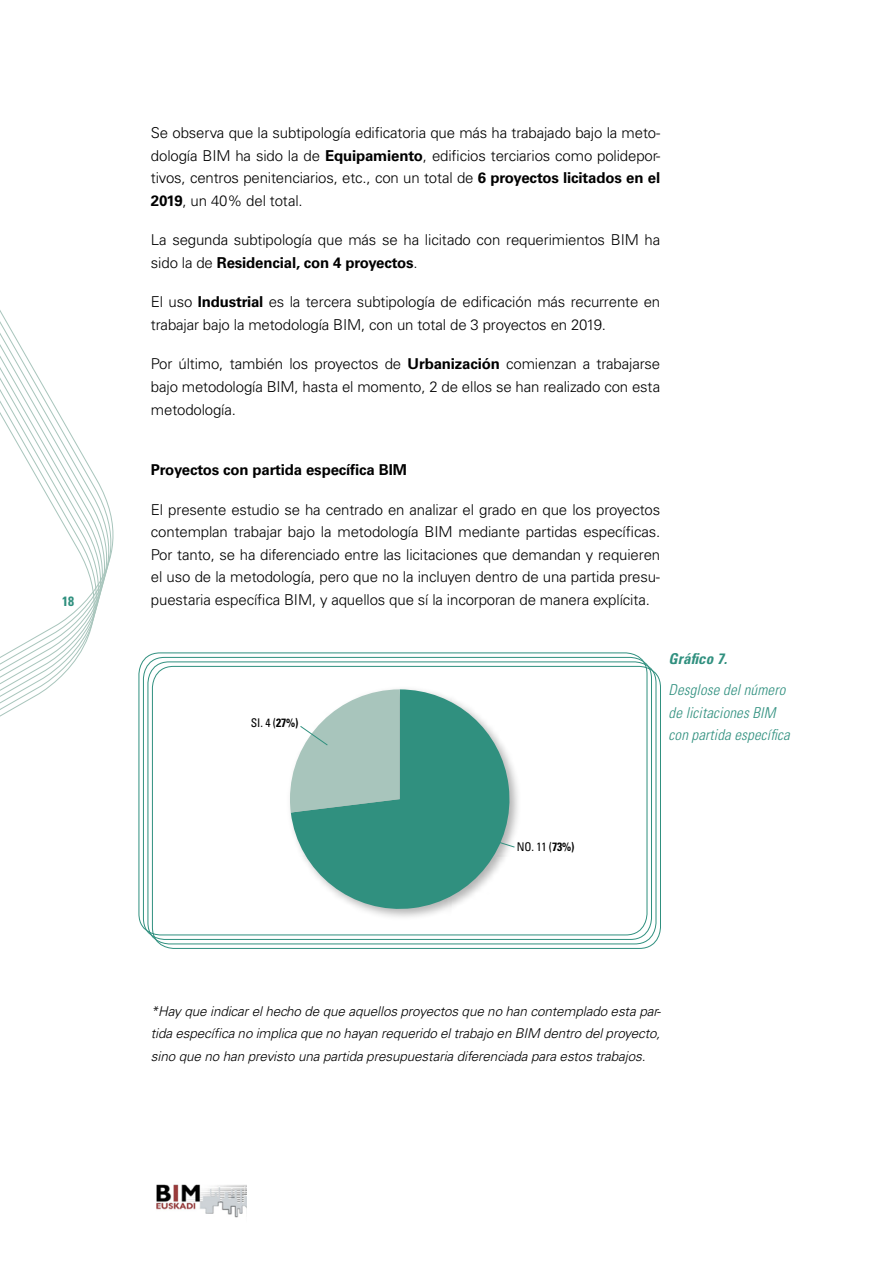
<style>
.page{position:relative;width:893px;height:1263px;background:#fff}
.page>*{position:absolute;margin:0;border:0;box-sizing:border-box;transform-origin:0 0}
.t1{font:300 15px/22.5px "Univers LT Std";letter-spacing:-.01em;color:#000;text-align:justify}
.t2{font:italic 300 condensed 15px/22.5px "Univers LT Std";letter-spacing:.01em;color:#30907f}
.t3{font:700 15px "Univers LT Std";letter-spacing:-.01em;color:#000}
.t4{font:italic 700 condensed 15px "Univers LT Std";letter-spacing:.01em;color:#30907f}
.t5{font:italic 300 13.5px/22.5px "Univers LT Std";letter-spacing:-.01em;color:#000;text-align:justify}
.t6{font:700 condensed 13.5px "Univers LT Std";color:#30907f}
.t7{font:condensed 12px "Univers LT Std";color:#000}
.s1{font-weight:700}
</style>
<div class="page">
<img style="left:156px;top:1184px;width:90px;height:34px">
<svg style="left:0;top:310px;width:114px;height:407px"></svg>
<div style="left:139px;top:653px;width:508px;height:282px;border:1px solid #30907f;border-radius:21px"></div>
<div style="left:143px;top:657px;width:509px;height:282px;border:1px solid #30907f;border-radius:21px"></div>
<div style="left:148px;top:662px;width:508px;height:282px;border:1px solid #30907f;border-radius:21px"></div>
<div style="left:152px;top:666px;width:509px;height:282px;border:1px solid #30907f;border-radius:21px"></div>
<svg style="left:291px;top:689px;width:225px;height:226px;fill:#30907f"></svg>
<svg style="left:477px;top:835px;width:38px;height:13px"></svg>
<svg style="left:290px;top:689px;width:110px;height:123px"></svg>
<p class="t6" style="left:62px;top:593px;width:13px">18</p>
<p class="t1" style="left:151px;top:122px;width:511px">Se observa que la subtipología edificatoria que más ha trabajado bajo la meto&shy;dología BIM ha sido la de <span class="s1">Equipamiento</span>, edificios terciarios como polidepor&shy;tivos, centros penitenciarios, etc., con un total de <span class="s1">6 proyectos licitados en el 2019</span>, un 40% del total.</p>
<p class="t1" style="left:151px;top:229px;width:511px">La segunda subtipología que más se ha licitado con requerimientos BIM ha sido la de <span class="s1">Residencial, con 4 proyectos</span>.</p>
<p class="t1" style="left:151px;top:291px;width:511px">El uso <span class="s1">Industrial</span> es la tercera subtipología de edificación más recurrente en trabajar bajo la metodología BIM, con un total de 3 proyectos en 2019.</p>
<p class="t1" style="left:151px;top:353px;width:511px">Por último, también los proyectos de <span class="s1">Urbanización</span> comienzan a trabajarse bajo metodología BIM, hasta el momento, 2 de ellos se han realizado con esta metodología.</p>
<p class="t3" style="left:151px;top:461px;width:257px">Proyectos con partida específica BIM</p>
<p class="t1" style="left:151px;top:498px;width:511px">El presente estudio se ha centrado en analizar el grado en que los proyectos contemplan trabajar bajo la metodología BIM mediante partidas específicas.<br>Por tanto, se ha diferenciado entre las licitaciones que demandan y requieren el uso de la metodología, pero que no la incluyen dentro de una partida presu&shy;puestaria específica BIM, y aquellos que sí la incorporan de manera explícita.</p>
<p class="t7" style="left:251px;top:715px;width:49px">SI. 4 (<span class="s1">27%)</span></p>
<p class="t4" style="left:669px;top:650px;width:60px">Gráfico 7.</p>
<p class="t2" style="left:669px;top:679px;width:123px">Desglose del número de licitaciones BIM con partida específica</p>
<p class="t7" style="left:517px;top:839px;width:59px">NO. 11 (<span class="s1">73%)</span></p>
<p class="t5" style="left:151px;top:1000px;width:511px">*Hay que indicar el hecho de que aquellos proyectos que no han contemplado esta par&shy;tida específica no implica que no hayan requerido el trabajo en BIM dentro del proyecto, sino que no han previsto una partida presupuestaria diferenciada para estos trabajos.</p>
</div>
